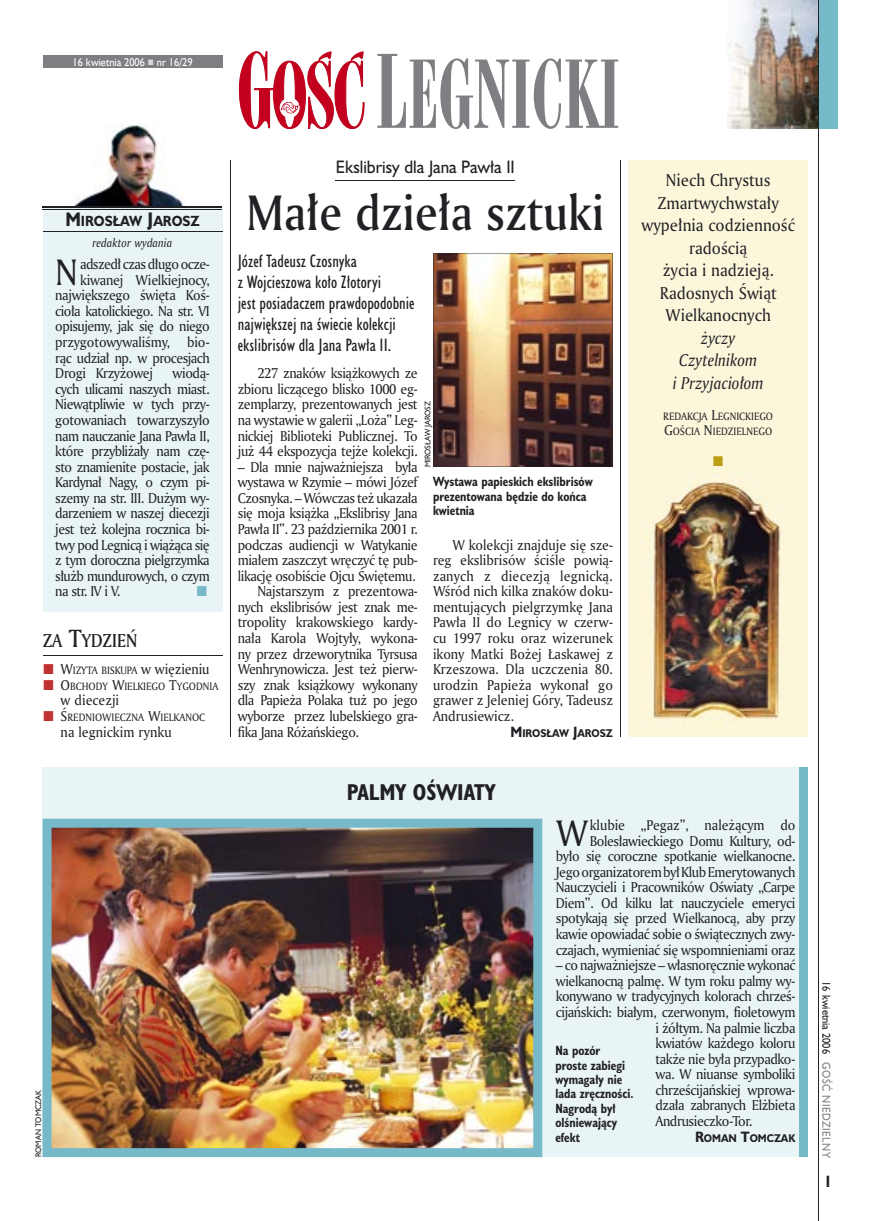
<style>
.page{position:relative;width:872px;height:1221px;background:#fff}
.page>*{position:absolute;margin:0;border:0;box-sizing:border-box;transform-origin:0 0}
.t1{font:90px "Modern 735 PL";color:#7f7e83;scale:.9 1}
.t2{font:48px "Amerigo Md PL";color:#212125;scale:.9 1}
.t3{font:35.55px "Amerigo PL";color:#212125;scale:.94 1}
.t4{font:700 21px "Humanst 521 Cn PL";color:#212125}
.t5{font:18px "Amerigo Md PL";color:#212125;scale:.9 1}
.t6{font:16.5px/21px "Humanst 521 Cn PL";color:#212125}
.t7{font:16.5px/22.5px "Amerigo PL";color:#212125;text-align:center;scale:.94 1}
.t8{font:italic 16.5px/22.5px "Amerigo PL";color:#212125;text-align:center;scale:.94 1}
.t9{font:16.5px "Humanst 521 PL";color:#212125;scale:.94 1}
.t10{font:700 15px "Humanst 521 Cn PL";color:#212125;scale:.94 1}
.t11{font:13.8px/15.6px "Amerigo PL";letter-spacing:-.03em;color:#212125;text-align:justify;scale:.94 1}
.t12{font:13.8px "Amerigo PL";color:#212125;scale:.94 1}
.t13{font:13.8px "Amerigo PL";letter-spacing:-.01em;color:#212125;scale:.94 1}
.t14{font:700 13.5px "Humanst 521 PL";color:#212125;scale:.9 1}
.t15{font:700 12.3px/14.4px "Humanst 521 Cn PL";color:#212125;scale:.94 1}
.t16{font:italic 11.7px "Amerigo PL";color:#212125;scale:.94 1}
.t17{font:10.5px "Humanst 521 PL";color:#fff;scale:.9 1}
.t18{font:10.5px "Humanst 521 PL";letter-spacing:.05em;color:#7f7e83;scale:.9 1}
.t19{font:10.5px "Humanst 521 PL";color:#212125;scale:.9 1}
.t20{font:10.35px/15.6px "Amerigo PL";color:#212125;scale:.94 1}
.t21{font:700 10.35px "Humanst 521 PL";color:#212125;scale:.9 1}
.t22{font:7.5px "Humanst 521 PL";color:#212125;scale:.94 1}
.s1{font-size:18px}
.s2{font-size:24px}
.s3{font-size:13.8px}
.s4{font-size:97.5px}
</style>
<div class="page">
<img style="left:728px;top:0;width:90px;height:129px">
<div style="left:43px;top:207px;width:179px;height:405px;background:#e9f4f6"></div>
<svg style="left:239px;top:51px;width:125px;height:78px"></svg>
<div style="left:43px;top:55px;width:179px;height:13px;background:#7f7e83"></div>
<hr style="left:230px;top:160px;width:1px;height:576px;background:#212125">
<div style="left:818px;top:0;width:19px;height:129px;background:#76baca"></div>
<hr style="left:818px;top:0;width:1px;height:1220px;background:#212125">
<img style="left:72px;top:123px;width:113px;height:83px">
<hr style="left:43px;top:206px;width:179px;height:2px;background:#212125">
<hr style="left:43px;top:209px;width:179px;height:1px;background:#212125">
<hr style="left:43px;top:231px;width:179px;height:1px;background:#212125">
<hr style="left:43px;top:655px;width:179px;height:1px;background:#212125">
<div style="left:43px;top:767px;width:763px;height:389px;background:#e9f4f6"></div>
<img style="left:43px;top:818px;width:499px;height:338px">
<div style="left:799px;top:767px;width:9px;height:389px;background:#76baca"></div>
<hr style="left:336px;top:180px;width:179px;height:1px;background:#212125">
<img style="left:433px;top:253px;width:180px;height:214px">
<div style="left:628px;top:160px;width:180px;height:576px;background:#fcf6db"></div>
<hr style="left:620px;top:160px;width:1px;height:576px;background:#212125">
<img style="left:653px;top:481px;width:129px;height:243px">
<p class="t17" style="left:73px;top:55px;width:135px">16 kwietnia 2006 nr 16/29</p>
<p class="t14" style="left:65px;top:211px;width:151px"><span class="s1">M</span>IROSŁAW <span class="s1">J</span>AROSZ</p>
<p class="t16" style="left:93px;top:235px;width:86px">redaktor wydania</p>
<h3 class="t3" style="left:55px;top:248px;width:26px">N</h3>
<p class="t11" style="left:80px;top:256px;width:139px">adszedł czas długo ocze-</p>
<p class="t11" style="left:80px;top:271px;width:139px">kiwanej Wielkiejnocy,</p>
<p class="t11" style="left:55px;top:287px;width:166px">największego święta Koś-</p>
<p class="t11" style="left:55px;top:303px;width:166px">cioła katolickiego. Na str. VI</p>
<p class="t11" style="left:55px;top:318px;width:166px">opisujemy, jak się do niego</p>
<p class="t13" style="left:55px;top:333px;width:166px">przygotowywaliśmy, bio-</p>
<p class="t11" style="left:55px;top:349px;width:166px">rąc udział np. w procesjach</p>
<p class="t11" style="left:55px;top:365px;width:106px">Drogi Krzyżowej</p>
<p class="t11" style="left:55px;top:365px;width:166px;text-indent:117px">wiodą&shy;cych ulicami naszych miast.<br>Niewątpliwie w tych przy&shy;gotowaniach towarzyszyło nam nauczanie Jana Pawła II, które przybliżały nam czę&shy;sto znamienite postacie, jak Kardynał Nagy, o czym pi&shy;szemy na str. III. Dużym wy&shy;darzeniem w naszej diecezji jest też kolejna rocznica bi&shy;twy pod Legnicą i wiążąca się z tym doroczna pielgrzymka służb mundurowych, o czym na str. IV i V.</p>
<h3 class="t5" style="left:43px;top:628px;width:107px">ZA <span class="s2">T</span>YDZIEŃ</h3>
<p class="t20" style="left:61px;top:662px;width:169px"><span class="s3">W</span>IZYTA BISKUPA <span class="s3">w więzieniu<br>O</span>BCHODY <span class="s3">W</span>IELKIEGO <span class="s3">T</span>YGODNIA</p>
<p class="t12" style="left:61px;top:691px;width:64px">w diecezji</p>
<p class="t20" style="left:61px;top:709px;width:155px"><span class="s3">Ś</span>REDNIOWIECZNA <span class="s3">W</span>IELKANOC</p>
<p class="t12" style="left:61px;top:722px;width:120px">na legnickim rynku</p>
<p class="t22" style="left:33px;top:1156px;width:73px;rotate:-90deg">ROMAN TOMCZAK</p>
<h1 class="t1" style="left:375px;top:39px;width:274px"><span class="s4">L</span>EGNICKI</h1>
<p class="t9" style="left:336px;top:156px;width:192px">Ekslibrisy dla Jana Pawła II</p>
<h2 class="t2" style="left:246px;top:180px;width:399px">Małe dzieła sztuki</h2>
<p class="t6" style="left:238px;top:250px;width:178px">Józef Tadeusz Czosnyka<br>z Wojcieszowa koło Złotoryi<br>jest posiadaczem prawdopodobnie największej na świecie kolekcji ekslibrisów dla Jana Pawła II.</p>
<p class="t11" style="left:238px;top:365px;width:193px;text-indent:20px">227 znaków książkowych ze zbioru liczącego blisko 1000 eg&shy;zemplarzy, prezentowanych jest na wystawie w galerii „Loża” Leg&shy;nickiej Biblioteki Publicznej. To już 44 ekspozycja tejże kolekcji.</p>
<p class="t11" style="left:238px;top:458px;width:193px">– Dla mnie najważniejsza była</p>
<p class="t11" style="left:238px;top:474px;width:193px">wystawa w Rzymie – mówi Józef</p>
<p class="t11" style="left:238px;top:489px;width:193px">Czosnyka. – Wówczas też ukazała</p>
<p class="t11" style="left:238px;top:505px;width:193px">się moja książka „Ekslibrisy Jana</p>
<p class="t11" style="left:238px;top:521px;width:193px">Pawła II”. 23 października 2001 r.</p>
<p class="t11" style="left:238px;top:536px;width:193px">podczas audiencji w Watykanie</p>
<p class="t11" style="left:238px;top:552px;width:193px">miałem zaszczyt wręczyć tę pub-</p>
<p class="t11" style="left:238px;top:567px;width:191px">likację osobiście Ojcu Świętemu.</p>
<p class="t11" style="left:257px;top:583px;width:172px">Najstarszym z prezentowa-</p>
<p class="t11" style="left:238px;top:598px;width:193px">nych ekslibrisów jest znak me-</p>
<p class="t11" style="left:238px;top:614px;width:193px">tropolity krakowskiego kardy-</p>
<p class="t11" style="left:238px;top:630px;width:193px">nała Karola Wojtyły, wykona-</p>
<p class="t11" style="left:238px;top:645px;width:193px">ny przez drzeworytnika Tyrsusa</p>
<p class="t11" style="left:238px;top:661px;width:193px">Wenhrynowicza. Jest też pierw-</p>
<p class="t11" style="left:238px;top:676px;width:193px">szy znak książkowy wykonany</p>
<p class="t11" style="left:238px;top:692px;width:193px">dla Papieża Polaka tuż po jego</p>
<p class="t11" style="left:238px;top:707px;width:193px">wyborze przez lubelskiego gra-</p>
<p class="t11" style="left:238px;top:723px;width:131px">fika Jana Różańskiego.</p>
<p class="t22" style="left:422px;top:467px;width:72px;rotate:-90deg">MIROSŁAW JAROSZ</p>
<p class="t15" style="left:433px;top:474px;width:171px">Wystawa papieskich ekslibrisów prezentowana będzie do końca kwietnia</p>
<p class="t11" style="left:433px;top:536px;width:193px;text-indent:20px">W kolekcji znajduje się sze&shy;reg ekslibrisów ściśle powią&shy;zanych z diecezją legnicką.<br>Wśród nich kilka znaków doku&shy;mentujących pielgrzymkę Jana Pawła II do Legnicy w czerw&shy;cu 1997 roku oraz wizerunek ikony Matki Bożej Łaskawej z Krzeszowa. Dla uczczenia 80. urodzin Papieża wykonał go grawer z Jeleniej Góry, Tadeusz Andrusiewicz.</p>
<p class="t21" style="left:510px;top:725px;width:115px"><span class="s3">M</span>IROSŁAW <span class="s3">J</span>AROSZ</p>
<h3 class="t4" style="left:347px;top:778px;width:150px">PALMY OŚWIATY</h3>
<p class="t7" style="left:641px;top:168px;width:165px">Niech Chrystus<br>Zmartwychwstały wypełnia codzienność radością<br>życia i nadzieją.<br>Radosnych Świąt<br>Wielkanocnych</p>
<p class="t8" style="left:672px;top:326px;width:98px">życzy<br>Czytelnikom<br>i Przyjaciołom</p>
<p class="t20" style="left:663px;top:408px;width:118px">REDAKCJA <span class="s3">L</span>EGNICKIEGO<br><span class="s3">G</span>OŚCIA <span class="s3">N</span>IEDZIELNEGO</p>
<p class="t11" style="left:556px;top:816px;width:256px;text-align:right">klubie „Pegaz”, należącym do Bolesławieckiego Domu Kultury, od-<br>było się coroczne spotkanie wielkanocne.<br>Jego organizatorem był Klub Emerytowanych Nauczycieli i Pracowników Oświaty „Carpe Diem”. Od kilku lat nauczyciele emeryci spotykają się przed Wielkanocą, aby przy kawie opowiadać sobie o świątecznych zwy&shy;czajach, wymieniać się wspomnieniami oraz</p>
<p class="t11" style="left:556px;top:957px;width:256px">– co najważniejsze – własnoręcznie wykonać</p>
<p class="t11" style="left:556px;top:972px;width:256px">wielkanocną palmę. W tym roku palmy wy-</p>
<p class="t11" style="left:556px;top:988px;width:256px">konywano w tradycyjnych kolorach chrześ-</p>
<p class="t11" style="left:556px;top:1003px;width:256px">cijańskich: białym, czerwonym, fioletowym</p>
<p class="t11" style="left:655px;top:1019px;width:150px">i żółtym. Na palmie liczba</p>
<p class="t11" style="left:655px;top:1034px;width:150px">kwiatów każdego koloru</p>
<p class="t11" style="left:655px;top:1050px;width:150px">także nie była przypadko-</p>
<p class="t11" style="left:655px;top:1066px;width:150px">wa. W niuanse symboliki</p>
<p class="t11" style="left:655px;top:1081px;width:150px">chrześcijańskiej wprowa-</p>
<p class="t11" style="left:655px;top:1097px;width:150px">dzała zabranych Elżbieta</p>
<p class="t11" style="left:655px;top:1112px;width:104px">Andrusieczko-Tor.</p>
<p class="t21" style="left:695px;top:1130px;width:113px"><span class="s3">R</span>OMAN <span class="s3">T</span>OMCZAK</p>
<h3 class="t3" style="left:556px;top:809px;width:35px">W</h3>
<p class="t15" style="left:555px;top:1042px;width:85px">Na pozór proste zabiegi wymagały nie lada zręczności.<br>Nagrodą był olśniewający efekt</p>
<p class="t19" style="left:833px;top:981px;width:82px;rotate:90deg">16 kwietnia 2006</p>
<p class="t18" style="left:833px;top:1062px;width:108px;rotate:90deg">GOŚĆ NIEDZIELNY</p>
<p class="t10" style="left:825px;top:1171px;width:6px">I</p>
</div>
